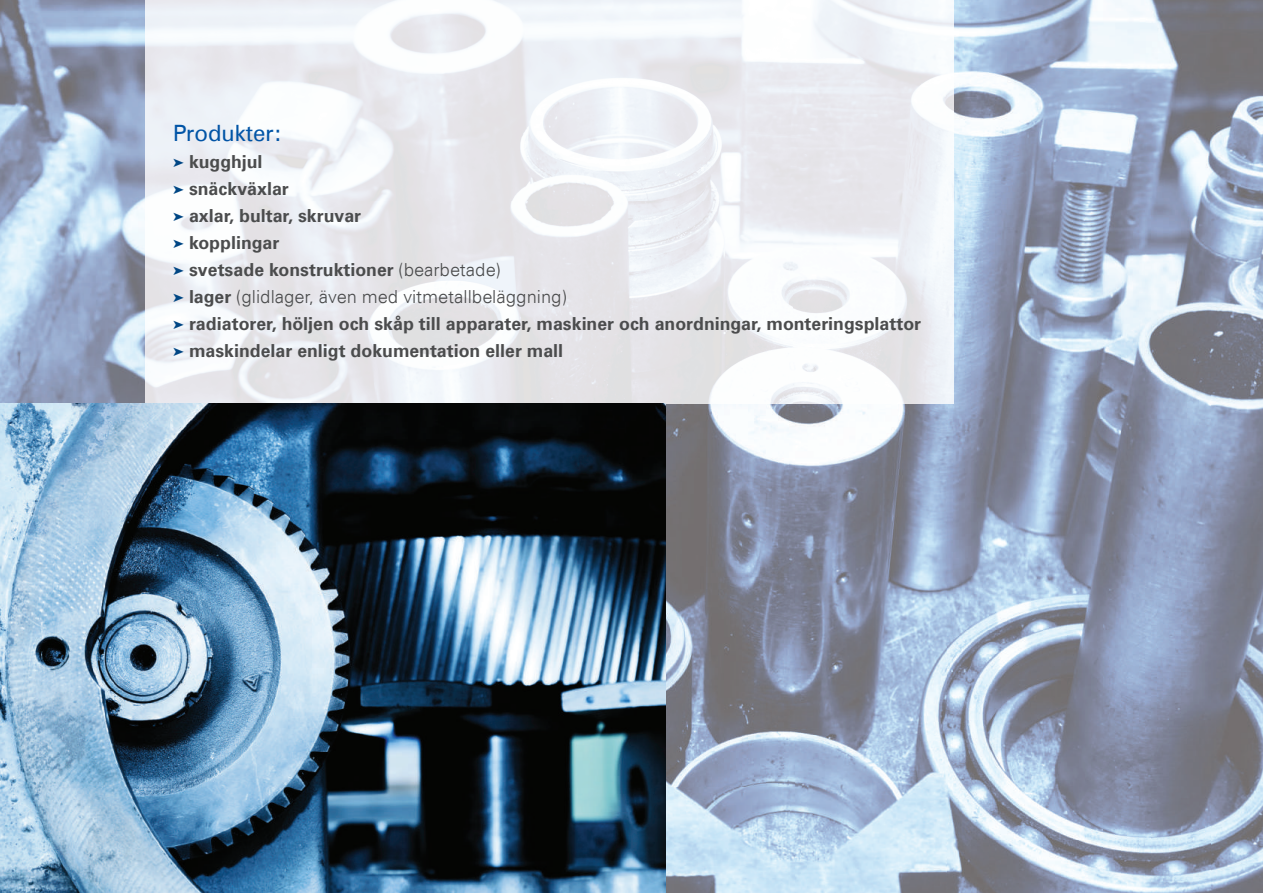
<style>
.page{position:relative;width:1263px;height:893px;background:#fff}
.page>*{position:absolute;margin:0;border:0;box-sizing:border-box;transform-origin:0 0}
.t1{font:22.5px "Zurich EU";color:#0154a6}
.t2{font:700 18px/27px "Zurich EU";color:#4b4c4d}
.t3{font:18px "Zurich Lt EU";color:#494a4b}
.s1{color:#004684}
.s2{font-family:"Zurich Lt EU";font-weight:400;color:#494a4b}
.s3{font-family:"Zurich EU";font-weight:700;color:#4b4c4d}
</style>
<div class="page">
<img style="left:0;top:0;width:145px;height:367px">
<img style="left:953px;top:0;width:257px;height:210px">
<img style="left:1210px;top:0;width:53px;height:893px">
<img style="left:948px;top:210px;width:263px;height:683px">
<img style="left:0;top:367px;width:145px;height:36px">
<img style="left:665px;top:404px;width:124px;height:384px">
<img style="left:789px;top:404px;width:159px;height:489px">
<img style="left:665px;top:788px;width:125px;height:105px">
<img style="left:0;top:403px;width:665px;height:490px">
<p class="t1" style="left:173px;top:119px;width:111px">Produkter:</p>
<p class="t2" style="left:173px;top:148px;width:329px"><span class="s1">➤</span> kugghjul<br><span class="s1">➤</span> snäckväxlar<br><span class="s1">➤</span> axlar, bultar, skruvar<br><span class="s1">➤</span> kopplingar<br><span class="s1">➤</span> svetsade konstruktioner <span class="s2">(bearbetade)</span></p>
<p class="t3" style="left:173px;top:286px;width:395px"><span class="s1">➤</span> <span class="s3">lager</span> (glidlager, även med vitmetallbeläggning)</p>
<p class="t2" style="left:173px;top:310px;width:750px"><span class="s1">➤</span> radiatorer, höljen och skåp till apparater, maskiner och anordningar, monteringsplattor <span class="s1">➤</span> maskindelar enligt dokumentation eller mall</p>
</div>
